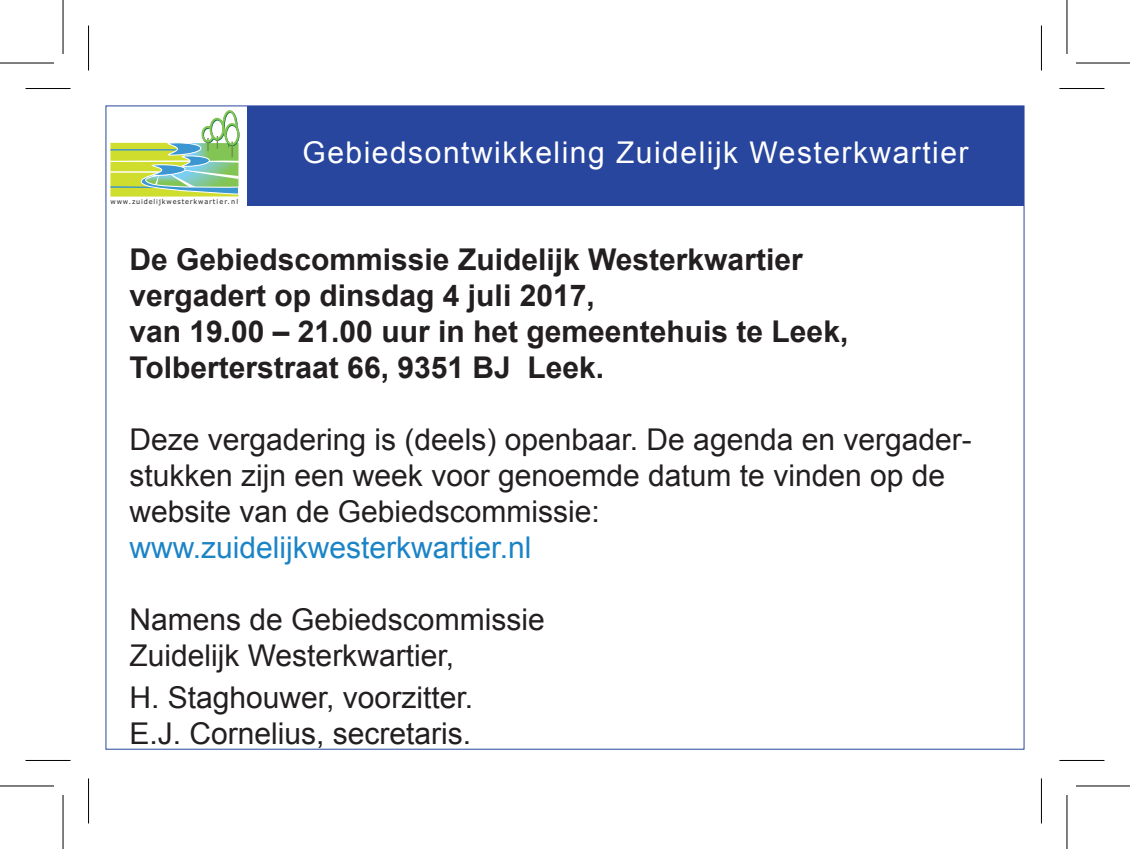
<style>
.page{position:relative;width:1130px;height:849px;background:#fff}
.page>*{position:absolute;margin:0;border:0;box-sizing:border-box;transform-origin:0 0}
.t1{font:30px/36px "Arial";color:#231f20}
.t2{font:700 30px/36px "Arial";color:#231f20}
.t3{font:30px "Arial";letter-spacing:.05em;color:#fff}
.t4{font:30px "Arial";color:#1b84c6}
.t5{font:6.6px "Verdana";letter-spacing:.13em;color:#231f20}
</style>
<div class="page">
<svg style="left:110px;top:110px;width:130px;height:87px"></svg>
<div style="left:247px;top:106px;width:776px;height:100px;background:#28469d"></div>
<svg style="left:1041px;top:26px;width:1px;height:45px"></svg>
<svg style="left:1041px;top:778px;width:1px;height:45px"></svg>
<hr style="left:26px;top:88px;width:45px;height:1px;background:#000">
<hr style="left:1059px;top:88px;width:45px;height:1px;background:#000">
<hr style="left:26px;top:760px;width:45px;height:1px;background:#000">
<hr style="left:1059px;top:760px;width:45px;height:1px;background:#000">
<hr style="left:88px;top:26px;width:1px;height:45px;background:#000">
<hr style="left:88px;top:778px;width:1px;height:45px;background:#000">
<hr style="left:1040px;top:26px;width:1px;height:45px;background:#000">
<hr style="left:1040px;top:778px;width:1px;height:45px;background:#000">
<svg style="left:0;top:786px;width:54px;height:1px"></svg>
<svg style="left:1076px;top:786px;width:53px;height:1px"></svg>
<hr style="left:0;top:62px;width:54px;height:2px;background:#000">
<hr style="left:1075px;top:62px;width:54px;height:2px;background:#000">
<hr style="left:0;top:785px;width:54px;height:1px;background:#000">
<hr style="left:1075px;top:785px;width:54px;height:1px;background:#000">
<hr style="left:62px;top:0;width:2px;height:54px;background:#000">
<hr style="left:62px;top:795px;width:2px;height:54px;background:#000">
<hr style="left:1066px;top:0;width:1px;height:54px;background:#000">
<hr style="left:1066px;top:795px;width:1px;height:54px;background:#000">
<p class="t5" style="left:110px;top:197px;width:129px">www.zuidelijkwesterkwartier.nl</p>
<p class="t3" style="left:302px;top:133px;width:667px">Gebiedsontwikkeling Zuidelijk Westerkwartier</p>
<p class="t2" style="left:129px;top:242px;width:720px">De Gebiedscommissie Zuidelijk Westerkwartier vergadert op dinsdag 4 juli 2017,<br>van 19.00 – 21.00 uur in het gemeentehuis te Leek, Tolberterstraat 66, 9351 BJ Leek.</p>
<p class="t1" style="left:129px;top:422px;width:844px">Deze vergadering is (deels) openbaar. De agenda en vergader&shy;stukken zijn een week voor genoemde datum te vinden op de website van de Gebiedscommissie:</p>
<p class="t4" style="left:129px;top:528px;width:403px">www.zuidelijkwesterkwartier.nl</p>
<p class="t1" style="left:129px;top:602px;width:417px">Namens de Gebiedscommissie<br>Zuidelijk Westerkwartier,</p>
<p class="t1" style="left:129px;top:680px;width:345px">H. Staghouwer, voorzitter.<br>E.J. Cornelius, secretaris.</p>
</div>
